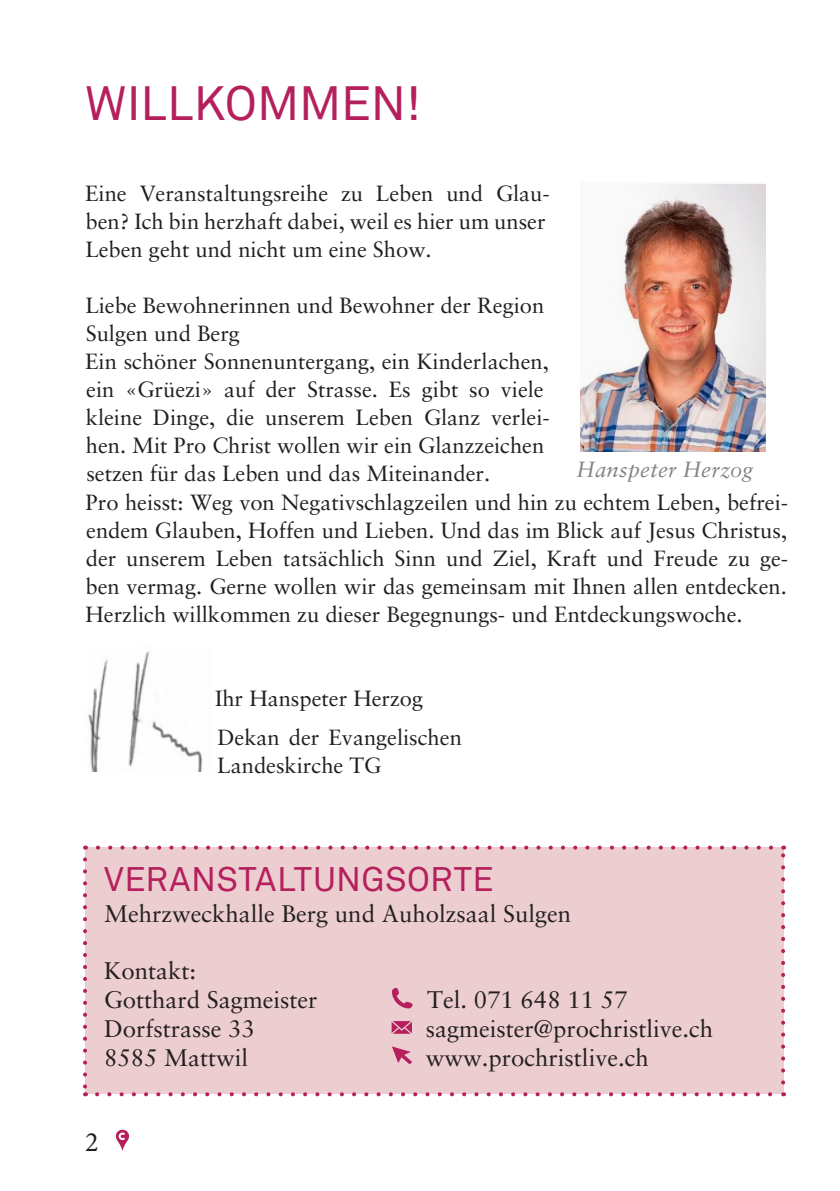
<style>
.page{position:relative;width:840px;height:1191px;background:#fff}
.page>*{position:absolute;margin:0;border:0;box-sizing:border-box;transform-origin:0 0}
.Headline_1{font:48px "Akkurat";letter-spacing:-.005em;color:#b5205c}
.Headline_2{font:34px "Akkurat";letter-spacing:.015em;color:#b5205c}
.t1{font:28px "Minion Pro";color:#231f20}
.Fliesstext_invers{font:24px "Sabon";color:#231f20}
.Fliesstext{font:22px/28px "Sabon";color:#231f20}
.Kleingedrucktes___Po{font:italic 22px "Sabon";letter-spacing:.015em;color:#808285}
</style>
<div class="page">
<svg style="left:116px;top:1129px;width:13px;height:22px"></svg>
<img style="left:580px;top:184px;width:184px;height:267px">
<img style="left:88px;top:651px;width:115px;height:120px">
<div style="left:85px;top:847px;width:697px;height:247px;background:#eccdd0"></div>
<svg style="left:97px;top:1092px;width:676px;height:4px"></svg>
<svg style="left:83px;top:859px;width:4px;height:237px"></svg>
<svg style="left:781px;top:845px;width:3px;height:237px"></svg>
<svg style="left:85px;top:845px;width:685px;height:4px"></svg>
<svg style="left:391px;top:987px;width:21px;height:21px"></svg>
<svg style="left:391px;top:1021px;width:20px;height:12px"></svg>
<svg style="left:392px;top:1046px;width:20px;height:18px"></svg>
<p class="Headline_1" style="left:85px;top:75px;width:337px">WILLKOMMEN!</p>
<p class="Fliesstext" style="left:85px;top:179px;width:466px">Eine Veranstaltungsreihe zu Leben und Glau&shy;ben? Ich bin herzhaft dabei, weil es hier um unser<br>Leben geht und nicht um eine Show.</p>
<p class="Fliesstext" style="left:85px;top:291px;width:460px">Liebe Bewohnerinnen und Bewohner der Region<br>Sulgen und Berg</p>
<p class="Fliesstext" style="left:85px;top:347px;width:466px">Ein schöner Sonnenuntergang, ein Kinderlachen, ein «Grüezi» auf der Strasse. Es gibt so viele kleine Dinge, die unserem Leben Glanz verlei&shy;hen. Mit Pro Christ wollen wir ein Glanzzeichen setzen für das Leben und das Miteinander.</p>
<p class="Fliesstext" style="left:85px;top:488px;width:704px;text-align:justify">Pro heisst: Weg von Negativschlagzeilen und hin zu echtem Leben, befrei&shy;endem Glauben, Hoffen und Lieben. Und das im Blick auf Jesus Christus, der unserem Leben tatsächlich Sinn und Ziel, Kraft und Freude zu ge&shy;ben vermag. Gerne wollen wir das gemeinsam mit Ihnen allen entdecken.<br>Herzlich willkommen zu dieser Begegnungs- und Entdeckungswoche.</p>
<p class="Kleingedrucktes___Po" style="left:576px;top:456px;width:178px">Hanspeter Herzog</p>
<p class="Fliesstext" style="left:215px;top:684px;width:209px">Ihr Hanspeter Herzog</p>
<p class="Fliesstext" style="left:217px;top:723px;width:246px">Dekan der Evangelischen<br>Landeskirche TG</p>
<p class="Headline_2" style="left:104px;top:859px;width:391px">VERANSTALTUNGSORTE</p>
<p class="Fliesstext_invers" style="left:104px;top:899px;width:468px">Mehrzweckhalle Berg und Auholzsaal Sulgen</p>
<p class="Fliesstext_invers" style="left:104px;top:956px;width:94px">Kontakt:</p>
<p class="Fliesstext_invers" style="left:104px;top:985px;width:215px">Gotthard Sagmeister</p>
<p class="Fliesstext_invers" style="left:427px;top:985px;width:202px">Tel. 071 648 11 57</p>
<p class="Fliesstext_invers" style="left:104px;top:1014px;width:152px">Dorfstrasse 33</p>
<p class="Fliesstext_invers" style="left:425px;top:1014px;width:289px">sagmeister@prochristlive.ch</p>
<p class="Fliesstext_invers" style="left:104px;top:1043px;width:146px">8585 Mattwil</p>
<p class="Fliesstext_invers" style="left:425px;top:1043px;width:224px">www.prochristlive.ch</p>
<p class="t1" style="left:85px;top:1123px;width:15px">2</p>
</div>
